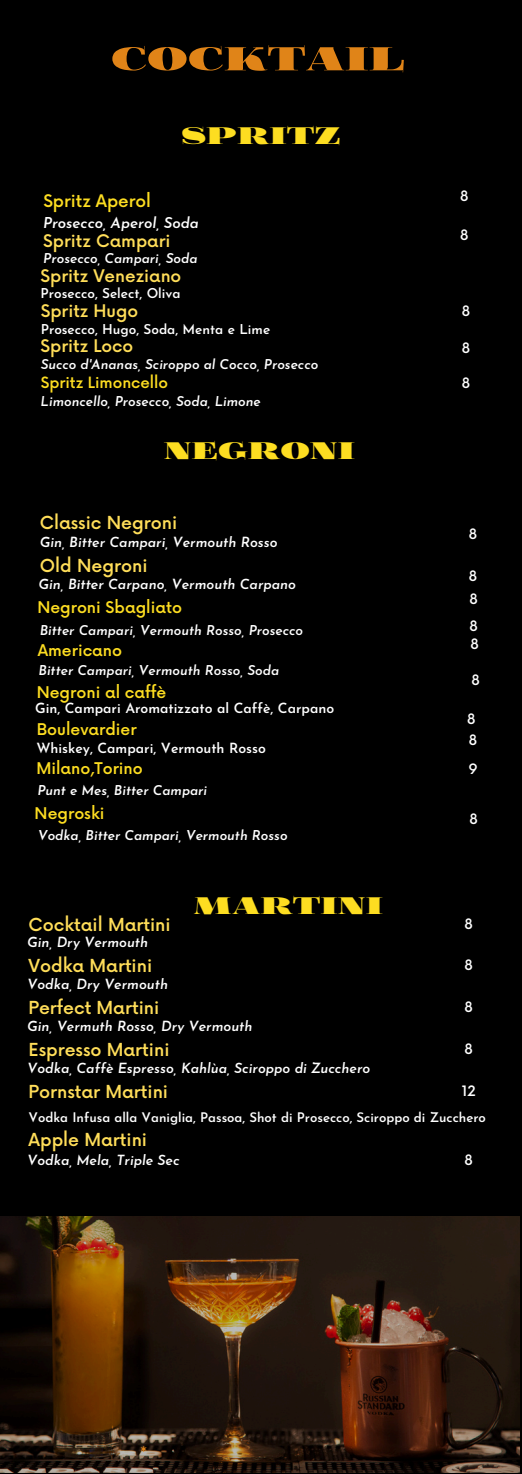
<style>
.page{position:relative;width:522px;height:1474px;background:#fff}
.page>*{position:absolute;margin:0;border:0;box-sizing:border-box;transform-origin:0 0}
.t1{font:50.75px "Foglihten Black Pcs";color:#e08418}
.t2{font:36.75px "Foglihten Black Pcs";color:#fddd21}
.t3{font:22.75px "Foglihten Black Pcs";color:#e08418}
.t4{font:500 17.5px "Now";color:#ffde59}
.t5{font:500 16.97px "Now";color:#ffde59}
.t6{font:500 16.97px "Now";color:#fddd21}
.t7{font:500 15.75px "Now";color:#fddd21}
.t8{font:500 15.22px "Now";color:#fddd21}
.t9{font:italic 600 15.05px "Josefin Sans";color:#fff}
.t10{font:italic 600 14px "Josefin Sans";color:#fff}
.t11{font:600 14px "Josefin Sans";color:#fff}
.t12{font:500 14px "Now";color:#fff}
.t13{font:italic 600 13.65px "Josefin Sans";color:#fff}
.t14{font:600 13.65px "Josefin Sans";color:#fff}
.t15{font:600 13.12px "Josefin Sans";color:#fff}
</style>
<div class="page">
<div style="left:0;top:0;width:521px;height:1474px;background:#000"></div>
<img style="left:0;top:1217px;width:518px;height:256px">
<h1 class="t1" style="left:111px;top:31px;width:295px">Cocktail</h1>
<p class="t6" style="left:43px;top:192px;width:109px">Spritz Aperol</p>
<h2 class="t2" style="left:181px;top:116px;width:161px">Spritz</h2>
<h3 class="t9" style="left:43px;top:217px;width:157px">Prosecco, Aperol, Soda</h3>
<h4 class="t5" style="left:43px;top:232px;width:128px">Spritz Campari</h4>
<h3 class="t13" style="left:43px;top:253px;width:156px">Prosecco, Campari, Soda</h3>
<p class="t12" style="left:459px;top:189px;width:10px">8</p>
<h3 class="t12" style="left:459px;top:227px;width:10px">8</h3>
<p class="t5" style="left:41px;top:267px;width:142px">Spritz Veneziano</p>
<h3 class="t14" style="left:41px;top:288px;width:141px">Prosecco, Select, Oliva</h3>
<h3 class="t5" style="left:41px;top:302px;width:99px">Spritz Hugo</h3>
<p class="t12" style="left:461px;top:303px;width:10px">8</p>
<p class="t14" style="left:41px;top:323px;width:231px">Prosecco, Hugo, Soda, Menta e Lime</p>
<h4 class="t12" style="left:461px;top:341px;width:10px">8</h4>
<p class="t13" style="left:41px;top:359px;width:279px">Succo d'Ananas, Sciroppo al Cocco, Prosecco</p>
<p class="t5" style="left:41px;top:337px;width:94px">Spritz Loco</p>
<p class="t8" style="left:41px;top:375px;width:129px">Spritz Limoncello</p>
<h4 class="t13" style="left:41px;top:396px;width:221px">Limoncello, Prosecco, Soda, Limone</h4>
<p class="t2" style="left:164px;top:430px;width:193px">Negroni</p>
<p class="t4" style="left:40px;top:514px;width:139px">Classic Negroni</p>
<p class="t10" style="left:40px;top:536px;width:239px">Gin, Bitter Campari, Vermouth Rosso</p>
<p class="t4" style="left:40px;top:556px;width:109px">Old Negroni</p>
<h2 class="t10" style="left:38px;top:578px;width:259px">Gin, Bitter Carpano, Vermouth Carpano</h2>
<p class="t7" style="left:37px;top:599px;width:146px">Negroni Sbagliato</p>
<h2 class="t7" style="left:38px;top:642px;width:86px">Americano</h2>
<h3 class="t7" style="left:37px;top:683px;width:131px">Negroni al caffè</h3>
<p class="t11" style="left:35px;top:703px;width:300px">Gin, Campari Aromatizzato al Caffè, Carpano</p>
<h4 class="t7" style="left:37px;top:721px;width:101px">Boulevardier</h4>
<h3 class="t11" style="left:36px;top:742px;width:231px">Whiskey, Campari, Vermouth Rosso</h3>
<h4 class="t7" style="left:36px;top:760px;width:108px">Milano,Torino</h4>
<p class="t13" style="left:40px;top:625px;width:264px">Bitter Campari, Vermouth Rosso, Prosecco</p>
<h3 class="t13" style="left:38px;top:665px;width:242px">Bitter Campari, Vermouth Rosso, Soda</h3>
<p class="t13" style="left:37px;top:785px;width:171px">Punt e Mes, Bitter Campari</p>
<h4 class="t7" style="left:35px;top:805px;width:71px">Negroski</h4>
<p class="t13" style="left:38px;top:830px;width:251px">Vodka, Bitter Campari, Vermouth Rosso</p>
<h4 class="t4" style="left:28px;top:915px;width:143px">Cocktail Martini</h4>
<h3 class="t10" style="left:27px;top:937px;width:122px">Gin, Dry Vermouth</h3>
<h3 class="t4" style="left:28px;top:957px;width:125px">Vodka Martini</h3>
<p class="t10" style="left:27px;top:979px;width:142px">Vodka, Dry Vermouth</p>
<h3 class="t2" style="left:193px;top:886px;width:191px">martini</h3>
<h4 class="t4" style="left:28px;top:998px;width:132px">Perfect Martini</h4>
<h3 class="t10" style="left:27px;top:1020px;width:226px">Gin, Vermuth Rosso, Dry Vermouth</h3>
<h3 class="t4" style="left:28px;top:1040px;width:142px">Espresso Martini</h3>
<p class="t10" style="left:27px;top:1062px;width:344px">Vodka, Caffè Espresso, Kahlùa, Sciroppo di Zucchero</p>
<p class="t12" style="left:461px;top:375px;width:10px">8</p>
<h3 class="t12" style="left:468px;top:526px;width:10px">8</h3>
<h4 class="t12" style="left:468px;top:568px;width:10px">8</h4>
<p class="t12" style="left:469px;top:591px;width:10px">8</p>
<h3 class="t12" style="left:469px;top:619px;width:10px">8</h3>
<p class="t12" style="left:470px;top:636px;width:10px">8</p>
<h3 class="t12" style="left:471px;top:673px;width:10px">8</h3>
<h4 class="t12" style="left:466px;top:712px;width:10px">8</h4>
<p class="t12" style="left:468px;top:733px;width:10px">8</p>
<h3 class="t12" style="left:468px;top:761px;width:11px">9</h3>
<p class="t12" style="left:469px;top:811px;width:10px">8</p>
<p class="t12" style="left:464px;top:916px;width:10px">8</p>
<h3 class="t12" style="left:464px;top:958px;width:10px">8</h3>
<h4 class="t12" style="left:464px;top:999px;width:10px">8</h4>
<h3 class="t12" style="left:464px;top:1041px;width:10px">8</h3>
<p class="t4" style="left:28px;top:1082px;width:141px">Pornstar Martini</p>
<p class="t12" style="left:461px;top:1083px;width:15px">12</p>
<p class="t4" style="left:28px;top:1130px;width:120px">Apple Martini</p>
<p class="t10" style="left:27px;top:1154px;width:154px">Vodka, Mela, Triple Sec</p>
<p class="t12" style="left:464px;top:1152px;width:10px">8</p>
<p class="t15" style="left:28px;top:1113px;width:458px">Vodka Infusa alla Vaniglia, Passoa, Shot di Prosecco, Sciroppo di Zucchero</p>
<p class="t3" style="left:139px;top:1440px;width:10px">*</p>
</div>
